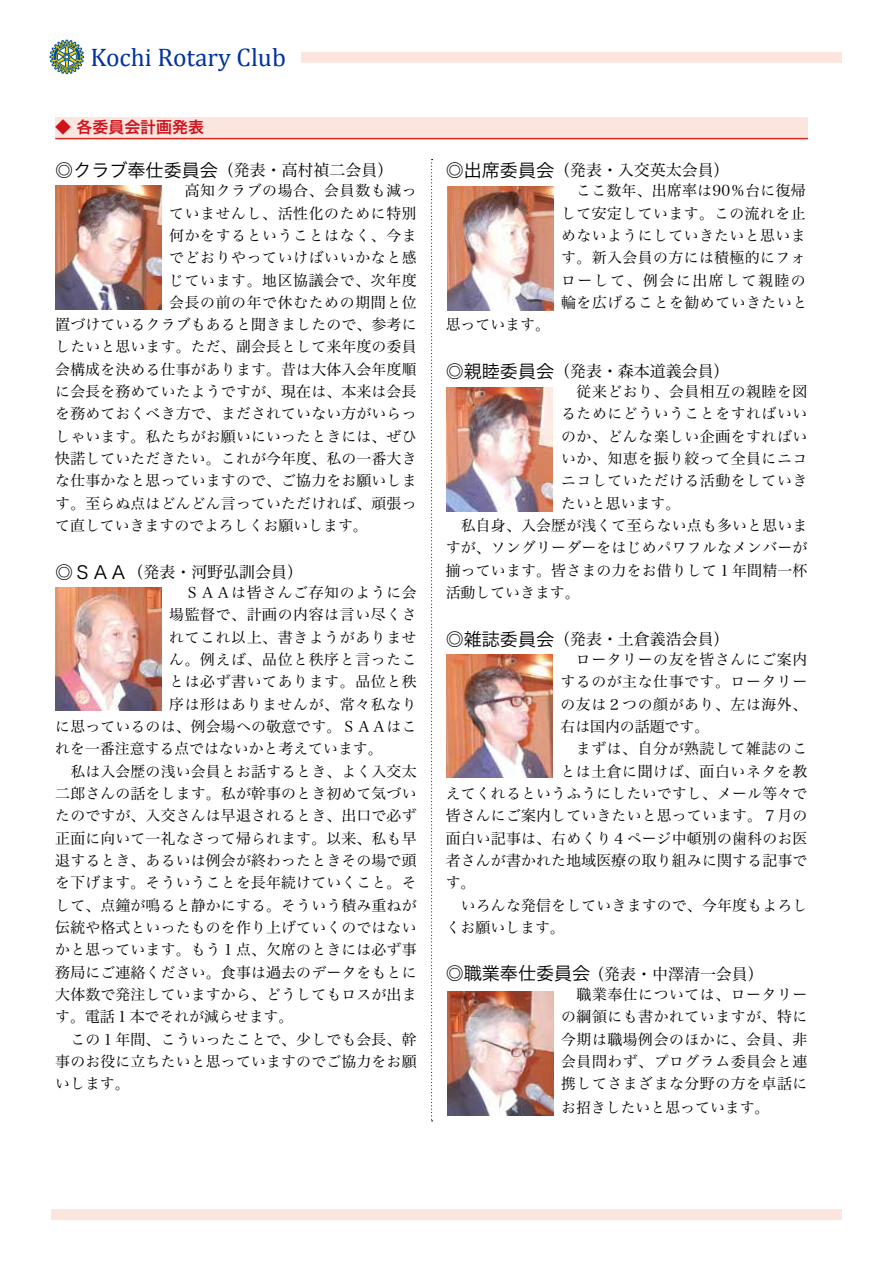
<style>
.page{position:relative;width:893px;height:1263px;background:#fff}
.page>*{position:absolute;margin:0;border:0;box-sizing:border-box;transform-origin:0 0}
.t1{font:25.5px "Cambria";color:#0033a0}
.t2{font:15.9px "Hira Min Pro W3";color:#000}
.t3{font:15.9px "Hira Kaku Pro W6";color:#d0121b}
.t4{font:14.85px/22.4px "Hira Min Pro W3";letter-spacing:.01em;color:#000;text-align:justify}
.t5{font:14.85px "Hira Min Pro W3";letter-spacing:.04em;color:#000}
.t6{font:14.85px "Hira Min Pro W3";letter-spacing:.035em;color:#000}
.s1{font-family:"Hira Kaku Pro W3";font-size:18px}
</style>
<div class="page">
<svg style="left:50px;top:39px;width:34px;height:36px"></svg>
<div style="left:51px;top:1209px;width:791px;height:10px;background:#fce4df"></div>
<div style="left:302px;top:52px;width:540px;height:11px;background:#fce4df"></div>
<div style="left:55px;top:117px;width:753px;height:22px;background:#fce4df"></div>
<hr style="left:55px;top:138px;width:753px;height:1px;background:#d52a1d">
<svg style="left:431px;top:159px;width:2px;height:962px"></svg>
<img style="left:55px;top:186px;width:107px;height:123px">
<img style="left:446px;top:388px;width:107px;height:123px">
<img style="left:55px;top:587px;width:107px;height:124px">
<img style="left:446px;top:655px;width:107px;height:123px">
<img style="left:447px;top:187px;width:106px;height:123px">
<img style="left:447px;top:992px;width:106px;height:123px">
<h1 class="t1" style="left:91px;top:42px;width:197px">Kochi Rotary Club</h1>
<p class="t3" style="left:55px;top:113px;width:150px">◆ 各委員会計画発表</p>
<p class="t2" style="left:55px;top:156px;width:340px"><span class="s1">◎クラブ奉仕委員会</span>（発表・高村禎二会員）</p>
<p class="t5" style="left:169px;top:178px;width:249px">　高知クラブの場合、会員数も減っ</p>
<p class="t5" style="left:169px;top:200px;width:249px">ていませんし、活性化のために特別</p>
<p class="t5" style="left:169px;top:223px;width:249px">何かをするということはなく、今ま</p>
<p class="t5" style="left:169px;top:245px;width:249px">でどおりやっていけばいいかなと感</p>
<p class="t5" style="left:169px;top:267px;width:249px">じています。地区協議会で、次年度</p>
<p class="t5" style="left:169px;top:290px;width:249px">会長の前の年で休むための期間と位</p>
<p class="t4" style="left:55px;top:312px;width:363px">置づけているクラブもあると聞きましたので、参考に</p>
<p class="t4" style="left:55px;top:334px;width:363px">したいと思います。ただ、副会長として来年度の委員</p>
<p class="t4" style="left:55px;top:357px;width:363px">会構成を決める仕事があります。昔は大体入会年度順</p>
<p class="t4" style="left:55px;top:379px;width:363px">に会長を務めていたようですが、現在は、本来は会長</p>
<p class="t4" style="left:55px;top:401px;width:363px">を務めておくべき方で、まだされていない方がいらっ</p>
<p class="t4" style="left:55px;top:424px;width:363px">しゃいます。私たちがお願いにいったときには、ぜひ</p>
<p class="t4" style="left:55px;top:446px;width:363px">快諾していただきたい。これが今年度、私の一番大き</p>
<p class="t4" style="left:55px;top:468px;width:363px">な仕事かなと思っていますので、ご協力をお願いしま</p>
<p class="t4" style="left:55px;top:491px;width:363px">す。至らぬ点はどんどん言っていただければ、頑張っ</p>
<p class="t4" style="left:55px;top:513px;width:314px">て直していきますのでよろしくお願いします。</p>
<p class="t2" style="left:55px;top:558px;width:249px"><span class="s1">◎ＳＡＡ</span>（発表・河野弘訓会員）</p>
<p class="t5" style="left:169px;top:580px;width:249px">　ＳＡＡは皆さんご存知のように会</p>
<p class="t5" style="left:169px;top:602px;width:249px">場監督で、計画の内容は言い尽くさ</p>
<p class="t5" style="left:169px;top:624px;width:249px">れてこれ以上、書きようがありませ</p>
<p class="t5" style="left:169px;top:647px;width:249px">ん。例えば、品位と秩序と言ったこ</p>
<p class="t5" style="left:169px;top:669px;width:249px">とは必ず書いてあります。品位と秩</p>
<p class="t5" style="left:169px;top:691px;width:249px">序は形はありませんが、常々私なり</p>
<p class="t4" style="left:55px;top:714px;width:363px">に思っているのは、例会場への敬意です。ＳＡＡはこ</p>
<p class="t4" style="left:55px;top:736px;width:329px">れを一番注意する点ではないかと考えています。</p>
<p class="t4" style="left:55px;top:758px;width:363px">　私は入会歴の浅い会員とお話するとき、よく入交太</p>
<p class="t4" style="left:55px;top:781px;width:363px">二郎さんの話をします。私が幹事のとき初めて気づい</p>
<p class="t4" style="left:55px;top:803px;width:363px">たのですが、入交さんは早退されるとき、出口で必ず</p>
<p class="t4" style="left:55px;top:825px;width:363px">正面に向いて一礼なさって帰られます。以来、私も早</p>
<p class="t4" style="left:55px;top:848px;width:363px">退するとき、あるいは例会が終わったときその場で頭</p>
<p class="t4" style="left:55px;top:870px;width:363px">を下げます。そういうことを長年続けていくこと。そ</p>
<p class="t4" style="left:55px;top:892px;width:363px">して、点鐘が鳴ると静かにする。そういう積み重ねが</p>
<p class="t4" style="left:55px;top:915px;width:363px">伝統や格式といったものを作り上げていくのではない</p>
<p class="t4" style="left:55px;top:937px;width:363px">かと思っています。もう１点、欠席のときには必ず事</p>
<p class="t4" style="left:55px;top:959px;width:363px">務局にご連絡ください。食事は過去のデータをもとに</p>
<p class="t4" style="left:55px;top:982px;width:363px">大体数で発注していますから、どうしてもロスが出ま</p>
<p class="t4" style="left:55px;top:1004px;width:240px">す。電話１本でそれが減らせます。</p>
<p class="t4" style="left:55px;top:1026px;width:363px">　この１年間、こういったことで、少しでも会長、幹</p>
<p class="t4" style="left:55px;top:1049px;width:363px">事のお役に立ちたいと思っていますのでご協力をお願</p>
<p class="t4" style="left:55px;top:1071px;width:76px">いします。</p>
<p class="t2" style="left:446px;top:156px;width:285px"><span class="s1">◎出席委員会</span>（発表・入交英太会員）</p>
<p class="t4" style="left:561px;top:178px;width:248px">　ここ数年、出席率は90％台に復帰して安定しています。この流れを止めないようにしていきたいと思います。新入会員の方には積極的にフォローして、例会に出席して親睦の輪を広げることを勧めていきたいと</p>
<p class="t4" style="left:446px;top:312px;width:106px">思っています。</p>
<p class="t2" style="left:446px;top:357px;width:285px"><span class="s1">◎親睦委員会</span>（発表・森本道義会員）</p>
<p class="t6" style="left:561px;top:379px;width:248px">　従来どおり、会員相互の親睦を図</p>
<p class="t6" style="left:561px;top:401px;width:248px">るためにどういうことをすればいい</p>
<p class="t6" style="left:561px;top:423px;width:248px">のか、どんな楽しい企画をすればい</p>
<p class="t6" style="left:561px;top:446px;width:248px">いか、知恵を振り絞って全員にニコ</p>
<p class="t6" style="left:561px;top:468px;width:248px">ニコしていただける活動をしていき</p>
<p class="t4" style="left:561px;top:491px;width:121px">たいと思います。</p>
<p class="t4" style="left:446px;top:513px;width:363px">　私自身、入会歴が浅くて至らない点も多いと思いま</p>
<p class="t4" style="left:446px;top:535px;width:363px">すが、ソングリーダーをはじめパワフルなメンバーが</p>
<p class="t4" style="left:446px;top:558px;width:363px">揃っています。皆さまの力をお借りして１年間精一杯</p>
<p class="t4" style="left:446px;top:580px;width:135px">活動していきます。</p>
<p class="t2" style="left:446px;top:625px;width:285px"><span class="s1">◎雑誌委員会</span>（発表・土倉義浩会員）</p>
<p class="t5" style="left:560px;top:647px;width:248px">　ロータリーの友を皆さんにご案内</p>
<p class="t5" style="left:560px;top:669px;width:248px">するのが主な仕事です。ロータリー</p>
<p class="t5" style="left:560px;top:691px;width:248px">の友は２つの顔があり、左は海外、</p>
<p class="t4" style="left:560px;top:714px;width:150px">右は国内の話題です。</p>
<p class="t5" style="left:560px;top:736px;width:248px">　まずは、自分が熟読して雑誌のこ</p>
<p class="t5" style="left:560px;top:758px;width:248px">とは土倉に聞けば、面白いネタを教</p>
<p class="t4" style="left:446px;top:781px;width:363px">えてくれるというふうにしたいですし、メール等々で</p>
<p class="t4" style="left:446px;top:803px;width:363px">皆さんにご案内していきたいと思っています。７月の</p>
<p class="t4" style="left:446px;top:825px;width:363px">面白い記事は、右めくり４ページ中頓別の歯科のお医</p>
<p class="t4" style="left:446px;top:848px;width:363px">者さんが書かれた地域医療の取り組みに関する記事で</p>
<p class="t4" style="left:446px;top:870px;width:31px">す。</p>
<p class="t4" style="left:446px;top:892px;width:363px">　いろんな発信をしていきますので、今年度もよろし</p>
<p class="t4" style="left:446px;top:915px;width:121px">くお願いします。</p>
<p class="t2" style="left:446px;top:960px;width:320px"><span class="s1">◎職業奉仕委員会</span> （発表・中澤清一会員）</p>
<p class="t4" style="left:561px;top:982px;width:248px">　職業奉仕については、ロータリーの綱領にも書かれていますが、特に今期は職場例会のほかに、会員、非会員問わず、プログラム委員会と連携してさまざまな分野の方を卓話に</p>
<p class="t4" style="left:561px;top:1095px;width:210px">お招きしたいと思っています。</p>
</div>
